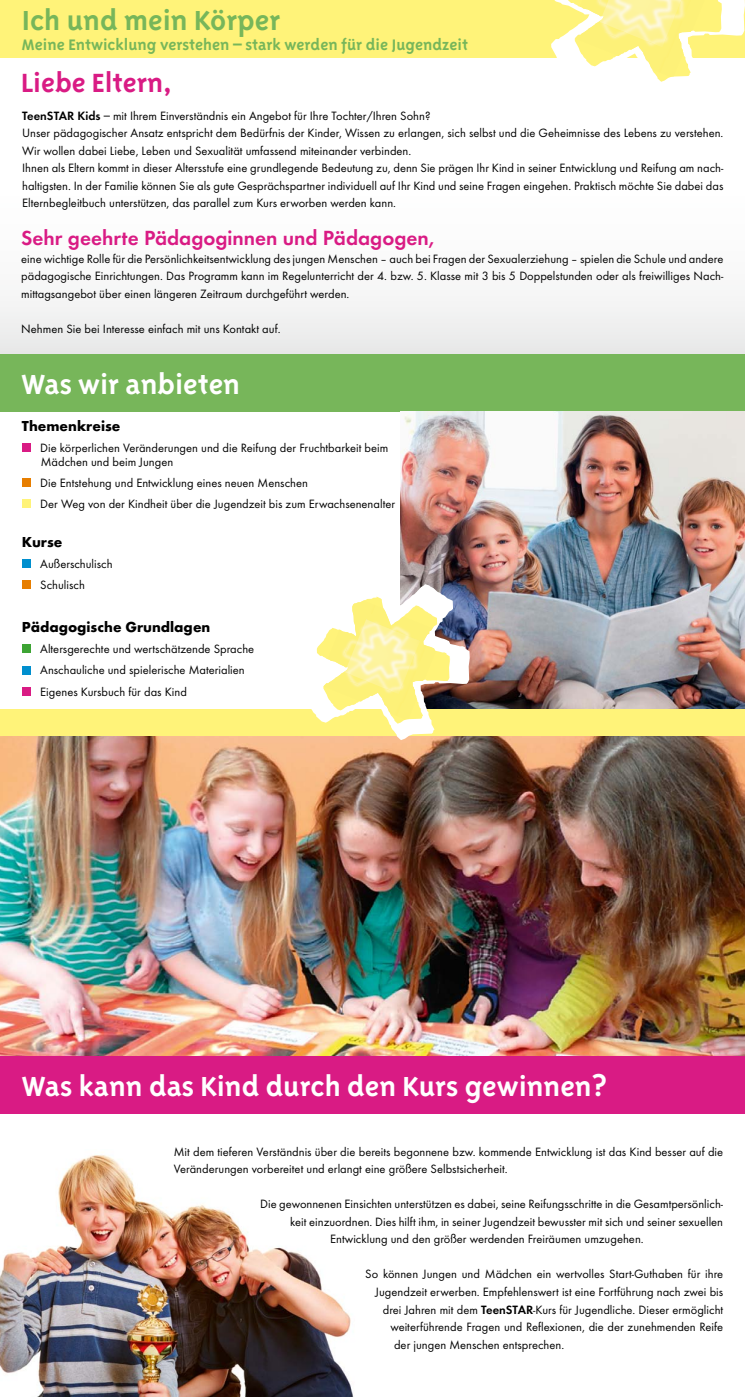
<style>
.page{position:relative;width:745px;height:1397px;background:#fff}
.page>*{position:absolute;margin:0;border:0;box-sizing:border-box;transform-origin:0 0}
.t1{font:700 31.62px "Triplex Sans";color:#fff}
.t2{font:700 31.62px "Triplex Sans";color:#77b65a}
.t3{font:700 30.25px "Triplex Sans";color:#d91b84}
.t4{font:600 21.25px "Futura T";color:#d91b84}
.t5{font:700 17.5px "Triplex Sans";color:#77b65a}
.t6{font:700 15px "Futura T";color:#000}
.t7{font:12.5px/17.5px "Futura T";color:#000}
.s1{font-family:"Helvetica";font-stretch:condensed}
.s2{font-weight:600}
</style>
<div class="page">
<img style="left:0;top:735px;width:744px;height:321px">
<div style="left:0;top:196px;width:744px;height:158px;background:linear-gradient(to bottom,#fff,#ebecec)"></div>
<div style="left:0;top:0;width:744px;height:57px;background:#fff379"></div>
<div style="left:0;top:354px;width:744px;height:58px;background:#77b65a"></div>
<img style="left:0;top:1155px;width:353px;height:241px">
<svg style="left:550px;top:0;width:194px;height:82px"></svg>
<img style="left:591px;top:0;width:99px;height:58px">
<img style="left:599px;top:0;width:82px;height:47px">
<div style="left:22px;top:443px;width:9px;height:9px;background:#d91b84"></div>
<div style="left:22px;top:478px;width:9px;height:9px;background:#e77e00"></div>
<div style="left:22px;top:499px;width:9px;height:9px;background:#fff379"></div>
<div style="left:0;top:1056px;width:744px;height:57px;background:#d91b84"></div>
<img style="left:400px;top:412px;width:344px;height:297px">
<div style="left:0;top:709px;width:744px;height:26px;background:#fff379"></div>
<svg style="left:294px;top:572px;width:175px;height:168px"></svg>
<img style="left:337px;top:610px;width:89px;height:93px">
<img style="left:344px;top:619px;width:76px;height:75px">
<div style="left:22px;top:559px;width:9px;height:9px;background:#008fce"></div>
<div style="left:22px;top:580px;width:9px;height:9px;background:#e77e00"></div>
<div style="left:22px;top:644px;width:9px;height:9px;background:#3da434"></div>
<div style="left:22px;top:665px;width:9px;height:9px;background:#008fce"></div>
<div style="left:22px;top:686px;width:9px;height:9px;background:#d91b84"></div>
<h1 class="t2" style="left:22px;top:3px;width:259px">Ich und mein Körper</h1>
<h3 class="t5" style="left:22px;top:35px;width:447px">Meine Entwicklung verstehen <span class="s1">–</span> stark werden für die Jugendzeit</h3>
<h2 class="t3" style="left:21px;top:66px;width:151px">Liebe Eltern,</h2>
<p class="t7" style="left:22px;top:107px;width:702px"><span class="s2">TeenSTAR Kids</span> <span class="s1">–</span> mit Ihrem Einverständnis ein Angebot für Ihre Tochter/Ihren Sohn?<br>Unser pädagogischer Ansatz entspricht dem Bedürfnis der Kinder, Wissen zu erlangen, sich selbst und die Geheimnisse des Lebens zu verstehen.<br>Wir wollen dabei Liebe, Leben und Sexualität umfassend miteinander verbinden.<br>Ihnen als Eltern kommt in dieser Altersstufe eine grundlegende Bedeutung zu, denn Sie prägen Ihr Kind in seiner Entwicklung und Reifung am nach&shy;haltigsten. In der Familie können Sie als gute Gesprächspartner individuell auf Ihr Kind und seine Fragen eingehen. Praktisch möchte Sie dabei das Elternbegleitbuch unterstützen, das parallel zum Kurs erworben werden kann.</p>
<h3 class="t4" style="left:21px;top:225px;width:414px">Sehr geehrte Pädagoginnen und Pädagogen,</h3>
<p class="t7" style="left:21px;top:249px;width:703px;text-align:justify">eine wichtige Rolle für die Persönlichkeitsentwicklung des jungen Menschen – auch bei Fragen der Sexualerziehung – spielen die Schule und andere pädagogische Einrichtungen. Das Programm kann im Regelunterricht der 4. bzw. 5. Klasse mit 3 bis 5 Doppelstunden oder als freiwilliges Nach&shy;mittagsangebot über einen längeren Zeitraum durchgeführt werden.</p>
<p class="t7" style="left:21px;top:319px;width:260px">Nehmen Sie bei Interesse einfach mit uns Kontakt auf.</p>
<h1 class="t1" style="left:22px;top:366px;width:220px">Was wir anbieten</h1>
<p class="t6" style="left:22px;top:417px;width:100px">Themenkreise</p>
<p class="t7" style="left:40px;top:441px;width:349px;line-height:13.8px">Die körperlichen Veränderungen und die Reifung der Fruchtbarkeit beim<br>Mädchen und beim Jungen</p>
<p class="t7" style="left:40px;top:472px;width:356px;line-height:21.2px">Die Entstehung und Entwicklung eines neuen Menschen<br>Der Weg von der Kindheit über die Jugendzeit bis zum Erwachsenenalter</p>
<p class="t6" style="left:22px;top:533px;width:42px">Kurse</p>
<p class="t7" style="left:40px;top:553px;width:74px;line-height:21.2px">Außerschulisch<br>Schulisch</p>
<p class="t6" style="left:22px;top:618px;width:190px">Pädagogische Grundlagen</p>
<p class="t7" style="left:40px;top:638px;width:215px;line-height:21.2px">Altersgerechte und wertschätzende Sprache<br>Anschauliche und spielerische Materialien<br>Eigenes Kursbuch für das Kind</p>
<h1 class="t1" style="left:22px;top:1068px;width:586px">Was kann das Kind durch den Kurs gewinnen?</h1>
<p class="t7" style="left:174px;top:1142px;width:550px">Mit dem tieferen Verständnis über die bereits begonnene bzw. kommende Entwicklung ist das Kind besser auf die<br>Veränderungen vorbereitet und erlangt eine größere Selbstsicherheit.</p>
<p class="t7" style="left:260px;top:1195px;width:464px">Die gewonnenen Einsichten unterstützen es dabei, seine Reifungsschritte in die Gesamtpersönlich-</p>
<p class="t7" style="left:290px;top:1212px;width:434px">keit einzuordnen. Dies hilft ihm, in seiner Jugendzeit bewusster mit sich und seiner sexuellen</p>
<p class="t7" style="left:330px;top:1230px;width:315px">Entwicklung und den größer werdenden Freiräumen umzugehen.</p>
<p class="t7" style="left:365px;top:1265px;width:359px">So können Jungen und Mädchen ein wertvolles Start-Guthaben für ihre</p>
<p class="t7" style="left:375px;top:1282px;width:349px">Jugendzeit erwerben. Empfehlenswert ist eine Fortführung nach zwei bis</p>
<p class="t7" style="left:382px;top:1300px;width:342px">drei Jahren mit dem <span class="s2">TeenSTAR</span>-Kurs für Jugendliche. Dieser ermöglicht</p>
<p class="t7" style="left:390px;top:1317px;width:334px">weiterführende Fragen und Reflexionen, die der zunehmenden Reife</p>
<p class="t7" style="left:394px;top:1335px;width:171px">der jungen Menschen entsprechen.</p>
</div>
